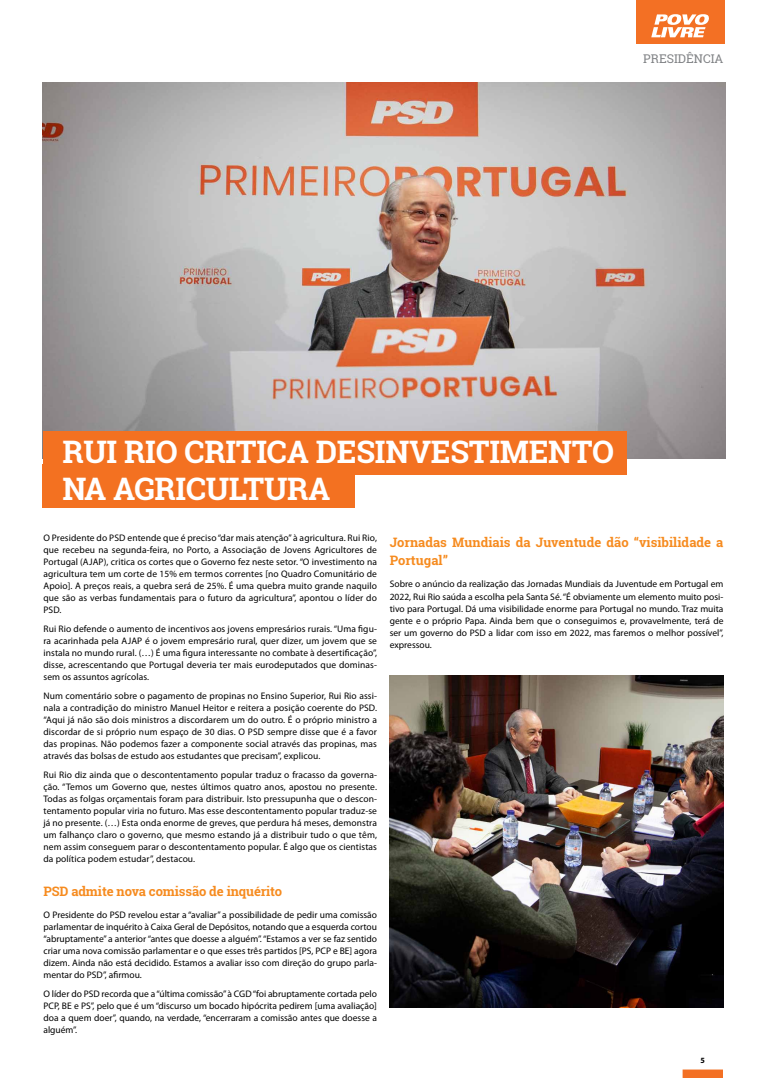
<style>
.page{position:relative;width:766px;height:1078px;background:#fff}
.page>*{position:absolute;margin:0;border:0;box-sizing:border-box;transform-origin:0 0}
.t1{font:700 31px/37.2px "Roboto Slab";letter-spacing:-.01em;color:#fff}
.t2{font:700 13px/18px "Roboto Slab";letter-spacing:-.005em;color:#f68b1f}
.t3{font:12px "Roboto Slab";color:#808285}
.t4{font:9.5px/12px "Myriad Pro";letter-spacing:.005em;color:#000;text-align:justify}
.t5{font:700 8px "Myriad Pro";color:#000}
</style>
<div class="page">
<div style="left:683px;top:1069px;width:39px;height:8px;background:#f37024"></div>
<div style="left:682px;top:1069px;width:40px;height:8px;border:1px solid #f37024"></div>
<div style="left:635px;top:0;width:89px;height:44px;background:#f37024"></div>
<svg style="left:651px;top:14px;width:58px;height:23px"></svg>
<img style="left:43px;top:83px;width:682px;height:375px">
<img style="left:389px;top:675px;width:334px;height:331px">
<div style="left:43px;top:431px;width:583px;height:43px;background:#f37121"></div>
<div style="left:43px;top:464px;width:311px;height:44px;background:#f37121"></div>
<p class="t3" style="left:643px;top:51px;width:52px">PRESIDÊNCIA</p>
<h1 class="t1" style="left:62px;top:433px;width:553px">Rui Rio critica desinvestimento na agricultura</h1>
<h2 class="t2" style="left:389px;top:533px;width:335px">Jornadas Mundiais da Juventude dão “visibilidade a<br>Portugal”</h2>
<p class="t4" style="left:389px;top:578px;width:335px">Sobre o anúncio da realização das Jornadas Mundiais da Juventude em Portugal em 2022, Rui Rio saúda a escolha pela Santa Sé. “É obviamente um elemento muito posi&shy;tivo para Portugal. Dá uma visibilidade enorme para Portugal no mundo. Traz muita gente e o próprio Papa. Ainda bem que o conseguimos e, provavelmente, terá de ser um governo do PSD a lidar com isso em 2022, mas faremos o melhor possível”, expressou.</p>
<p class="t4" style="left:43px;top:531px;width:335px">O Presidente do PSD entende que é preciso “dar mais atenção” à agricultura. Rui Rio, que recebeu na segunda-feira, no Porto, a Associação de Jovens Agricultores de Portugal (AJAP), critica os cortes que o Governo fez neste setor. “O investimento na agricultura tem um corte de 15% em termos correntes [no Quadro Comunitário de Apoio]. A preços reais, a quebra será de 25%. É uma quebra muito grande naquilo que são as verbas fundamentais para o futuro da agricultura”, apontou o líder do PSD.</p>
<p class="t4" style="left:43px;top:622px;width:335px">Rui Rio defende o aumento de incentivos aos jovens empresários rurais. “Uma figu&shy;ra acarinhada pela AJAP é o jovem empresário rural, quer dizer, um jovem que se instala no mundo rural. (…) É uma figura interessante no combate à desertificação”, disse, acrescentando que Portugal deveria ter mais eurodeputados que dominas&shy;sem os assuntos agrícolas.</p>
<p class="t4" style="left:43px;top:689px;width:335px">Num comentário sobre o pagamento de propinas no Ensino Superior, Rui Rio assi&shy;nala a contradição do ministro Manuel Heitor e reitera a posição coerente do PSD. “Aqui já não são dois ministros a discordarem um do outro. É o próprio ministro a discordar de si próprio num espaço de 30 dias. O PSD sempre disse que é a favor das propinas. Não podemos fazer a componente social através das propinas, mas através das bolsas de estudo aos estudantes que precisam”, explicou.</p>
<p class="t4" style="left:43px;top:768px;width:335px">Rui Rio diz ainda que o descontentamento popular traduz o fracasso da governa&shy;ção. “Temos um Governo que, nestes últimos quatro anos, apostou no presente.<br>Todas as folgas orçamentais foram para distribuir. Isto pressupunha que o descon&shy;tentamento popular viria no futuro. Mas esse descontentamento popular traduz-se já no presente. (…) Esta onda enorme de greves, que perdura há meses, demonstra um falhanço claro o governo, que mesmo estando já a distribuir tudo o que têm, nem assim conseguem parar o descontentamento popular. É algo que os cientistas da política podem estudar”, destacou.</p>
<h2 class="t2" style="left:43px;top:882px;width:240px">PSD admite nova comissão de inquérito</h2>
<p class="t4" style="left:43px;top:908px;width:335px">O Presidente do PSD revelou estar a “avaliar” a possibilidade de pedir uma comissão parlamentar de inquérito à Caixa Geral de Depósitos, notando que a esquerda cortou “abruptamente” a anterior “antes que doesse a alguém”. “Estamos a ver se faz sentido criar uma nova comissão parlamentar e o que esses três partidos [PS, PCP e BE] agora dizem. Ainda não está decidido. Estamos a avaliar isso com direção do grupo parla&shy;mentar do PSD”, afirmou.</p>
<p class="t4" style="left:43px;top:987px;width:335px">O líder do PSD recorda que a “última comissão” à CGD “foi abruptamente cortada pelo PCP, BE e PS”, pelo que é um “discurso um bocado hipócrita pedirem [uma avaliação] doa a quem doer”, quando, na verdade, “encerraram a comissão antes que doesse a alguém”.</p>
<p class="t5" style="left:700px;top:1054px;width:6px">5</p>
</div>
